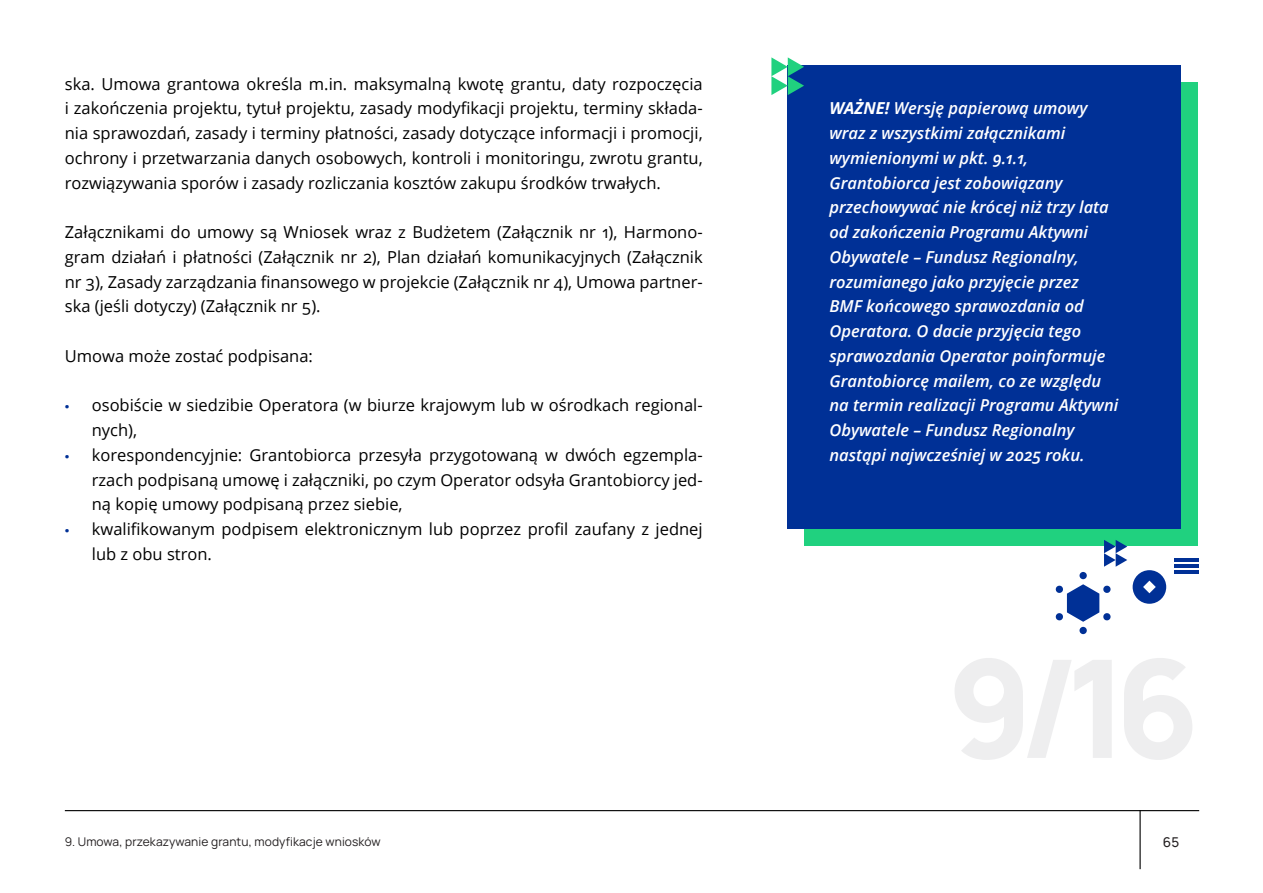
<style>
.page{position:relative;width:1263px;height:893px;background:#fff}
.page>*{position:absolute;margin:0;border:0;box-sizing:border-box;transform-origin:0 0}
.BODY{font:16.5px/24.8px "Open Sans";color:#000;text-align:justify}
.BODY-2{font:italic 600 16.5px/24.8px "Open Sans";color:#fff}
.t1{font:500 13.5px "Manrope";color:#231f20}
.t2{font:12px "Manrope";letter-spacing:.01em;color:#231f20}
.s1{font-family:"Myriad Pro";color:#003096}
.s2{font-weight:700}
</style>
<div class="page">
<hr style="left:65px;top:810px;width:1134px;height:1px;background:#000">
<hr style="left:1139px;top:810px;width:2px;height:59px;background:#000">
<div style="left:805px;top:83px;width:393px;height:463px;background:#20d17f"></div>
<div style="left:1079px;top:627px;width:8px;height:7px;background:#003096;border-radius:50%"></div>
<svg style="left:1055px;top:540px;width:111px;height:82px"></svg>
<hr style="left:1174px;top:558px;width:24px;height:3px;background:#003096">
<hr style="left:1174px;top:564px;width:24px;height:3px;background:#003096">
<hr style="left:1174px;top:570px;width:24px;height:3px;background:#003096">
<div style="left:788px;top:66px;width:393px;height:463px;background:#003096"></div>
<svg style="left:771px;top:57px;width:33px;height:38px"></svg>
<p class="BODY" style="left:65px;top:71px;width:639px">ska. Umowa grantowa określa m.in. maksymalną kwotę grantu, daty rozpoczęcia i zakończenia projektu, tytuł projektu, zasady modyfikacji projektu, terminy składa&shy;nia sprawozdań, zasady i terminy płatności, zasady dotyczące informacji i promocji, ochrony i przetwarzania danych osobowych, kontroli i monitoringu, zwrotu grantu, rozwiązywania sporów i zasady rozliczania kosztów zakupu środków trwałych.</p>
<p class="BODY" style="left:65px;top:219px;width:639px">Załącznikami do umowy są Wniosek wraz z Budżetem (Załącznik nr 1), Harmono&shy;gram działań i płatności (Załącznik nr 2), Plan działań komunikacyjnych (Załącznik nr 3), Zasady zarządzania finansowego w projekcie (Załącznik nr 4), Umowa partner&shy;ska (jeśli dotyczy) (Załącznik nr 5).</p>
<p class="BODY" style="left:65px;top:343px;width:250px">Umowa może zostać podpisana:</p>
<p class="BODY" style="left:92px;top:393px;width:612px;text-indent:-27px"><span class="s1">•</span> osobiście w siedzibie Operatora (w biurze krajowym lub w ośrodkach regional&shy;nych),</p>
<p class="BODY" style="left:92px;top:442px;width:612px;text-indent:-27px"><span class="s1">•</span> korespondencyjnie: Grantobiorca przesyła przygotowaną w dwóch egzempla&shy;rzach podpisaną umowę i załączniki, po czym Operator odsyła Grantobiorcy jed&shy;ną kopię umowy podpisaną przez siebie,</p>
<p class="BODY" style="left:92px;top:516px;width:612px;text-indent:-27px"><span class="s1">•</span> kwalifikowanym podpisem elektronicznym lub poprzez profil zaufany z jednej lub z obu stron.</p>
<p class="BODY-2" style="left:829px;top:96px;width:290px"><span class="s2">WAŻNE!</span> Wersję papierową umowy wraz z wszystkimi załącznikami wymienionymi w pkt. 9.1.1, Grantobiorca jest zobowiązany przechowywać nie krócej niż trzy lata od zakończenia Programu Aktywni Obywatele – Fundusz Regionalny, rozumianego jako przyjęcie przez<br>BMF końcowego sprawozdania od Operatora. O dacie przyjęcia tego sprawozdania Operator poinformuje Grantobiorcę mailem, co ze względu na termin realizacji Programu Aktywni Obywatele – Fundusz Regionalny nastąpi najwcześniej w 2025 roku.</p>
<p class="t2" style="left:65px;top:833px;width:317px">9. Umowa, przekazywanie grantu, modyfikacje wniosków</p>
<p class="t1" style="left:1163px;top:832px;width:18px">65</p>
</div>
